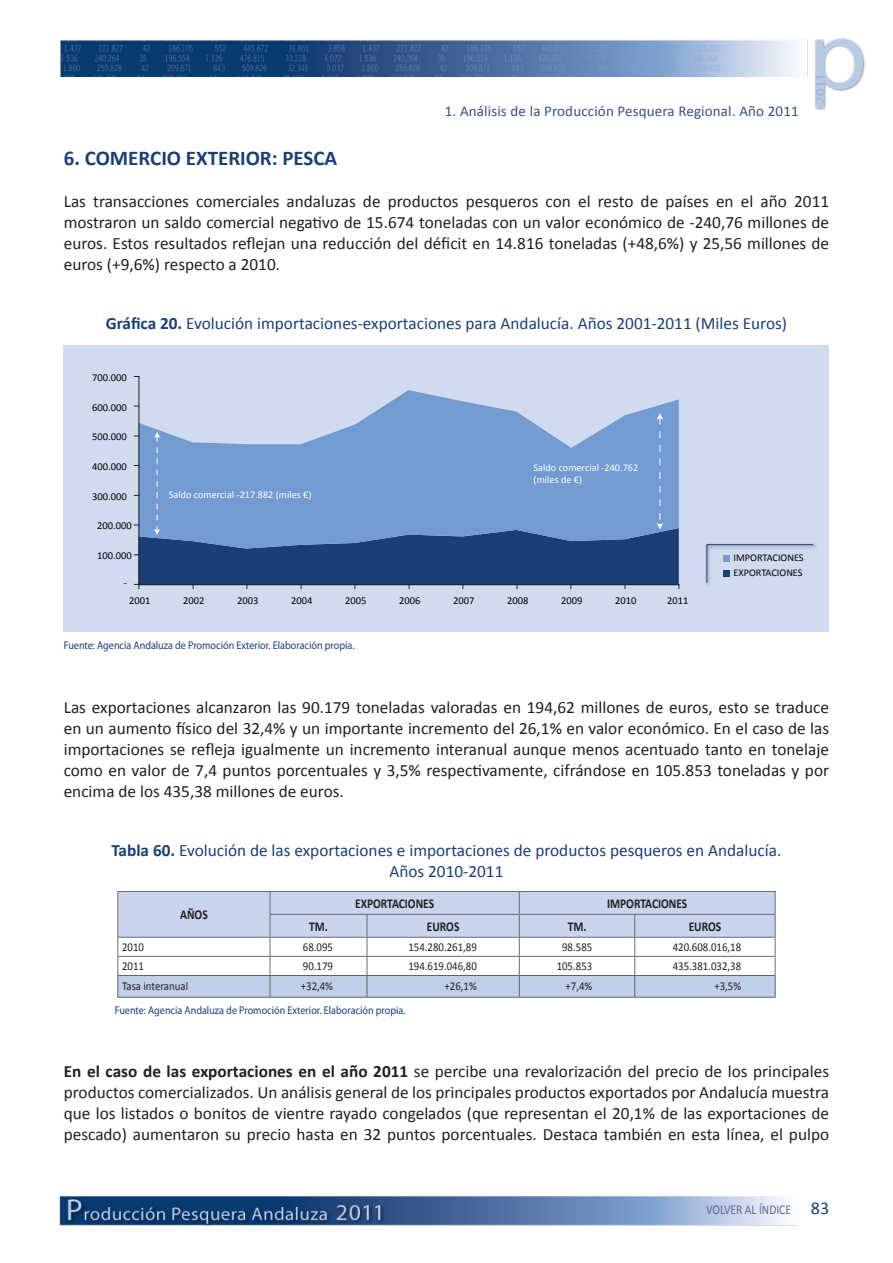
<style>
.page{position:relative;width:893px;height:1263px;background:#fff}
.page>*{position:absolute;margin:0;border:0;box-sizing:border-box;transform-origin:0 0}
.t1{font:700 21px "Calibri";color:#1a3f78}
.t2{font:18px "Calibri";color:#1a3f78}
.t3{font:17.25px/21px "Calibri";color:#231f20;text-align:justify}
.t4{font:17.25px/20.7px "Calibri";color:#1a3f78;text-align:center}
.t5{font:15px "Calibri";letter-spacing:.01em;color:#3b4f84}
.t6{font:700 13.5px "Calibri";color:#231f20;scale:.85 1}
.t7{font:13.5px "Calibri";color:#5e6795;scale:.85 1}
.t8{font:12px "Calibri";color:#231f20;scale:.9 1}
.t9{font:11.25px "Myriad Pro";color:#1a3f78;scale:.9 1}
.t10{font:10.5px "Calibri";color:#000}
.t11{font:10.2px/12.3px "Calibri";color:#fff}
.t12{font:10.2px/15.8px "Calibri";color:#000}
.s1{font-weight:700}
</style>
<div class="page">
<img style="left:59px;top:38px;width:806px;height:1189px">
<div style="left:64px;top:345px;width:765px;height:287px;background:#d0dbef"></div>
<svg style="left:138px;top:390px;width:541px;height:23px"></svg>
<hr style="left:139px;top:376px;width:1px;height:208px;background:#231f20">
<svg style="left:706px;top:544px;width:108px;height:39px"></svg>
<svg style="left:134px;top:413px;width:545px;height:175px;background:#6489bb"></svg>
<svg style="left:117px;top:891px;width:659px;height:106px"></svg>
<hr style="left:117px;top:997px;width:153px;height:1px;background:#636366">
<hr style="left:270px;top:997px;width:97px;height:1px;background:#636366">
<hr style="left:367px;top:997px;width:152px;height:1px;background:#636366">
<hr style="left:519px;top:997px;width:116px;height:1px;background:#636366">
<hr style="left:635px;top:997px;width:140px;height:1px;background:#636366">
<p class="t5" style="left:445px;top:102px;width:355px">1. Análisis de la Producción Pesquera Regional. Año 2011</p>
<p class="t1" style="left:64px;top:145px;width:275px">6. COMERCIO EXTERIOR: PESCA</p>
<p class="t3" style="left:64px;top:190px;width:767px">Las transacciones comerciales andaluzas de productos pesqueros con el resto de países en el año 2011 mostraron un saldo comercial negativo de 15.674 toneladas con un valor económico de -240,76 millones de euros. Estos resultados reflejan una reducción del déficit en 14.816 toneladas (+48,6%) y 25,56 millones de euros (+9,6%) respecto a 2010.</p>
<p class="t4" style="left:106px;top:312px;width:683px"><span class="s1">Gráfica 20.</span> Evolución importaciones-exportaciones para Andalucía. Años 2001-2011 (Miles Euros)</p>
<p class="t10" style="left:92px;top:371px;width:36px">700.000</p>
<p class="t10" style="left:92px;top:400px;width:36px">600.000</p>
<p class="t10" style="left:92px;top:430px;width:36px">500.000</p>
<p class="t10" style="left:92px;top:460px;width:36px">400.000</p>
<p class="t10" style="left:92px;top:490px;width:36px">300.000</p>
<p class="t10" style="left:97px;top:519px;width:36px">200.000</p>
<p class="t10" style="left:97px;top:549px;width:36px">100.000</p>
<p class="t10" style="left:124px;top:576px;width:5px">-</p>
<p class="t11" style="left:169px;top:488px;width:144px">Saldo comercial -217.882 (miles €)</p>
<p class="t11" style="left:534px;top:461px;width:106px">Saldo comercial -240.762 (miles de €)</p>
<p class="t10" style="left:129px;top:594px;width:23px">2001</p>
<p class="t10" style="left:183px;top:594px;width:23px">2002</p>
<p class="t10" style="left:237px;top:594px;width:23px">2003</p>
<p class="t10" style="left:291px;top:594px;width:23px">2004</p>
<p class="t10" style="left:345px;top:594px;width:23px">2005</p>
<p class="t10" style="left:399px;top:594px;width:23px">2006</p>
<p class="t10" style="left:453px;top:594px;width:23px">2007</p>
<p class="t10" style="left:507px;top:594px;width:23px">2008</p>
<p class="t10" style="left:561px;top:594px;width:23px">2009</p>
<p class="t10" style="left:615px;top:594px;width:23px">2010</p>
<p class="t10" style="left:667px;top:594px;width:23px">2011</p>
<p class="t9" style="left:64px;top:639px;width:324px">Fuente: Agencia Andaluza de Promoción Exterior. Elaboración propia.</p>
<p class="t12" style="left:733px;top:549px;width:72px">IMPORTACIONES<br>EXPORTACIONES</p>
<p class="t3" style="left:64px;top:696px;width:767px">Las exportaciones alcanzaron las 90.179 toneladas valoradas en 194,62 millones de euros, esto se traduce en un aumento físico del 32,4% y un importante incremento del 26,1% en valor económico. En el caso de las importaciones se refleja igualmente un incremento interanual aunque menos acentuado tanto en tonelaje como en valor de 7,4 puntos porcentuales y 3,5% respectivamente, cifrándose en 105.853 toneladas y por encima de los 435,38 millones de euros.</p>
<p class="t4" style="left:111px;top:839px;width:671px"><span class="s1">Tabla 60.</span> Evolución de las exportaciones e importaciones de productos pesqueros en Andalucía.<br>Años 2010-2011</p>
<p class="t6" style="left:180px;top:906px;width:34px">AÑOS</p>
<p class="t6" style="left:355px;top:895px;width:95px">EXPORTACIONES</p>
<p class="t6" style="left:607px;top:895px;width:96px">IMPORTACIONES</p>
<p class="t6" style="left:309px;top:918px;width:24px">TM.</p>
<p class="t6" style="left:427px;top:918px;width:40px">EUROS</p>
<p class="t6" style="left:568px;top:918px;width:24px">TM.</p>
<p class="t6" style="left:689px;top:918px;width:40px">EUROS</p>
<p class="t8" style="left:122px;top:940px;width:26px">2010</p>
<p class="t8" style="left:303px;top:940px;width:35px">68.095</p>
<p class="t8" style="left:408px;top:940px;width:77px">154.280.261,89</p>
<p class="t8" style="left:562px;top:940px;width:35px">98.585</p>
<p class="t8" style="left:673px;top:940px;width:77px">420.608.016,18</p>
<p class="t8" style="left:122px;top:959px;width:26px">2011</p>
<p class="t8" style="left:303px;top:959px;width:35px">90.179</p>
<p class="t8" style="left:408px;top:959px;width:77px">194.619.046,80</p>
<p class="t8" style="left:557px;top:959px;width:41px">105.853</p>
<p class="t8" style="left:673px;top:959px;width:77px">435.381.032,38</p>
<p class="t8" style="left:122px;top:979px;width:75px">Tasa interanual</p>
<p class="t8" style="left:301px;top:979px;width:37px">+32,4%</p>
<p class="t8" style="left:445px;top:979px;width:37px">+26,1%</p>
<p class="t8" style="left:565px;top:979px;width:31px">+7,4%</p>
<p class="t8" style="left:714px;top:979px;width:31px">+3,5%</p>
<p class="t9" style="left:115px;top:1003px;width:324px">Fuente: Agencia Andaluza de Promoción Exterior. Elaboración propia.</p>
<p class="t3" style="left:64px;top:1060px;width:767px"><span class="s1">En el caso de las exportaciones en el año 2011</span> se percibe una revalorización del precio de los principales productos comercializados. Un análisis general de los principales productos exportados por Andalucía muestra que los listados o bonitos de vientre rayado congelados (que representan el 20,1% de las exportaciones de pescado) aumentaron su precio hasta en 32 puntos porcentuales. Destaca también en esta línea, el pulpo</p>
<p class="t7" style="left:706px;top:1201px;width:101px">VOLVER AL ÍNDICE</p>
<p class="t2" style="left:811px;top:1197px;width:20px">83</p>
</div>
